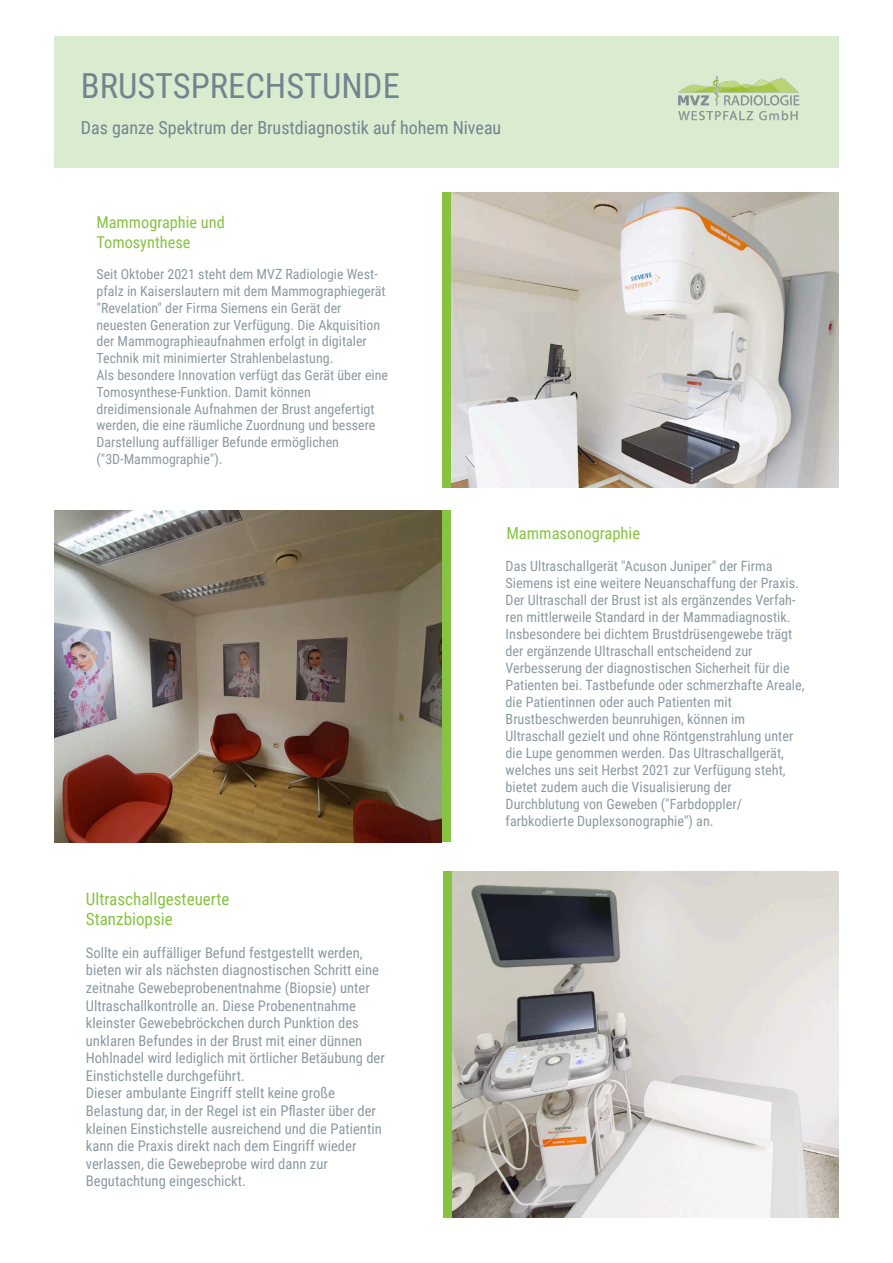
<style>
.page{position:relative;width:893px;height:1263px;background:#fff}
.page>*{position:absolute;margin:0;border:0;box-sizing:border-box;transform-origin:0 0}
.Absatzformat_1{font:34.5px "Roboto Condensed";color:#71858e}
.Utertitel{font:18px "Roboto Condensed";color:#71858e}
.Title_1{font:17.1px/20.5px "Roboto Condensed";color:#85c342}
.Title_1-2{font:16.5px "Roboto Condensed";color:#85c342}
.Title_1-3{font:16.35px "Roboto Condensed";color:#85c342}
.Text{font:14.7px/17.5px "Roboto Condensed";color:#8b9aa1}
.Text-2{font:14.1px/17px "Roboto Condensed";color:#8b9aa1}
.Text-3{font:13.95px/16.8px "Roboto Condensed";color:#8b9aa1}
</style>
<div class="page">
<div style="left:54px;top:36px;width:785px;height:132px;background:#daecd0"></div>
<img style="left:678px;top:75px;width:122px;height:46px">
<img style="left:451px;top:871px;width:388px;height:346px">
<img style="left:54px;top:511px;width:388px;height:331px">
<img style="left:450px;top:192px;width:389px;height:295px">
<div style="left:442px;top:511px;width:8px;height:331px;background:#85c341"></div>
<div style="left:443px;top:871px;width:8px;height:346px;background:#85c341"></div>
<div style="left:442px;top:192px;width:8px;height:295px;background:#85c341"></div>
<p class="Absatzformat_1" style="left:81px;top:62px;width:320px">BRUSTSPRECHSTUNDE</p>
<p class="Utertitel" style="left:81px;top:115px;width:422px">Das ganze Spektrum der Brustdiagnostik auf hohem Niveau</p>
<p class="Title_1-3" style="left:97px;top:211px;width:130px">Mammographie und</p>
<p class="Title_1-3" style="left:97px;top:230px;width:95px">Tomosynthese</p>
<p class="Text-3" style="left:97px;top:265px;width:291px">Seit Oktober 2021 steht dem MVZ Radiologie West&shy;pfalz in Kaiserslautern mit dem Mammographiegerät "Revelation" der Firma Siemens ein Gerät der</p>
<p class="Text-3" style="left:97px;top:316px;width:285px">neuesten Generation zur Verfügung. Die Akquisition der Mammographieaufnahmen erfolgt in digitaler<br>Technik mit minimierter Strahlenbelastung.</p>
<p class="Text-3" style="left:97px;top:366px;width:293px">Als besondere Innovation verfügt das Gerät über eine<br>Tomosynthese-Funktion. Damit können</p>
<p class="Text-3" style="left:97px;top:400px;width:280px;text-align:justify">dreidimensionale Aufnahmen der Brust angefertigt werden, die eine räumliche Zuordnung und bessere Darstellung auffälliger Befunde ermöglichen</p>
<p class="Text-3" style="left:97px;top:450px;width:128px">("3D-Mammographie").</p>
<p class="Title_1" style="left:86px;top:888px;width:145px">Ultraschallgesteuerte<br>Stanzbiopsie</p>
<p class="Text" style="left:86px;top:943px;width:295px">Sollte ein auffälliger Befund festgestellt werden, bieten wir als nächsten diagnostischen Schritt eine zeitnahe Gewebeprobenentnahme (Biopsie) unter</p>
<p class="Text" style="left:86px;top:996px;width:272px">Ultraschallkontrolle an. Diese Probenentnahme</p>
<p class="Text" style="left:86px;top:1013px;width:275px">kleinster Gewebebröckchen durch Punktion des</p>
<p class="Text" style="left:86px;top:1031px;width:300px">unklaren Befundes in der Brust mit einer dünnen<br>Hohlnadel wird lediglich mit örtlicher Betäubung der<br>Einstichstelle durchgeführt.</p>
<p class="Text" style="left:86px;top:1084px;width:251px">Dieser ambulante Eingriff stellt keine große</p>
<p class="Text" style="left:86px;top:1101px;width:297px">Belastung dar, in der Regel ist ein Pflaster über der kleinen Einstichstelle ausreichend und die Patientin kann die Praxis direkt nach dem Eingriff wieder</p>
<p class="Text" style="left:86px;top:1154px;width:243px">verlassen, die Gewebeprobe wird dann zur</p>
<p class="Text" style="left:86px;top:1172px;width:162px">Begutachtung eingeschickt.</p>
<p class="Title_1-2" style="left:506px;top:522px;width:135px">Mammasonographie</p>
<p class="Text-2" style="left:506px;top:557px;width:268px">Das Ultraschallgerät "Acuson Juniper" der Firma</p>
<p class="Text-2" style="left:506px;top:574px;width:295px">Siemens ist eine weitere Neuanschaffung der Praxis.<br>Der Ultraschall der Brust ist als ergänzendes Verfah&shy;ren mittlerweile Standard in der Mammadiagnostik.<br>Insbesondere bei dichtem Brustdrüsengewebe trägt der ergänzende Ultraschall entscheidend zur</p>
<p class="Text-2" style="left:506px;top:659px;width:300px">Verbesserung der diagnostischen Sicherheit für die<br>Patienten bei. Tastbefunde oder schmerzhafte Areale, die Patientinnen oder auch Patienten mit</p>
<p class="Text-2" style="left:506px;top:710px;width:241px">Brustbeschwerden beunruhigen, können im</p>
<p class="Text-2" style="left:506px;top:727px;width:289px">Ultraschall gezielt und ohne Röntgenstrahlung unter die Lupe genommen werden. Das Ultraschallgerät, welches uns seit Herbst 2021 zur Verfügung steht, bietet zudem auch die Visualisierung der</p>
<p class="Text-2" style="left:506px;top:795px;width:238px">Durchblutung von Geweben ("Farbdoppler/</p>
<p class="Text-2" style="left:506px;top:812px;width:210px">farbkodierte Duplexsonographie") an.</p>
</div>
